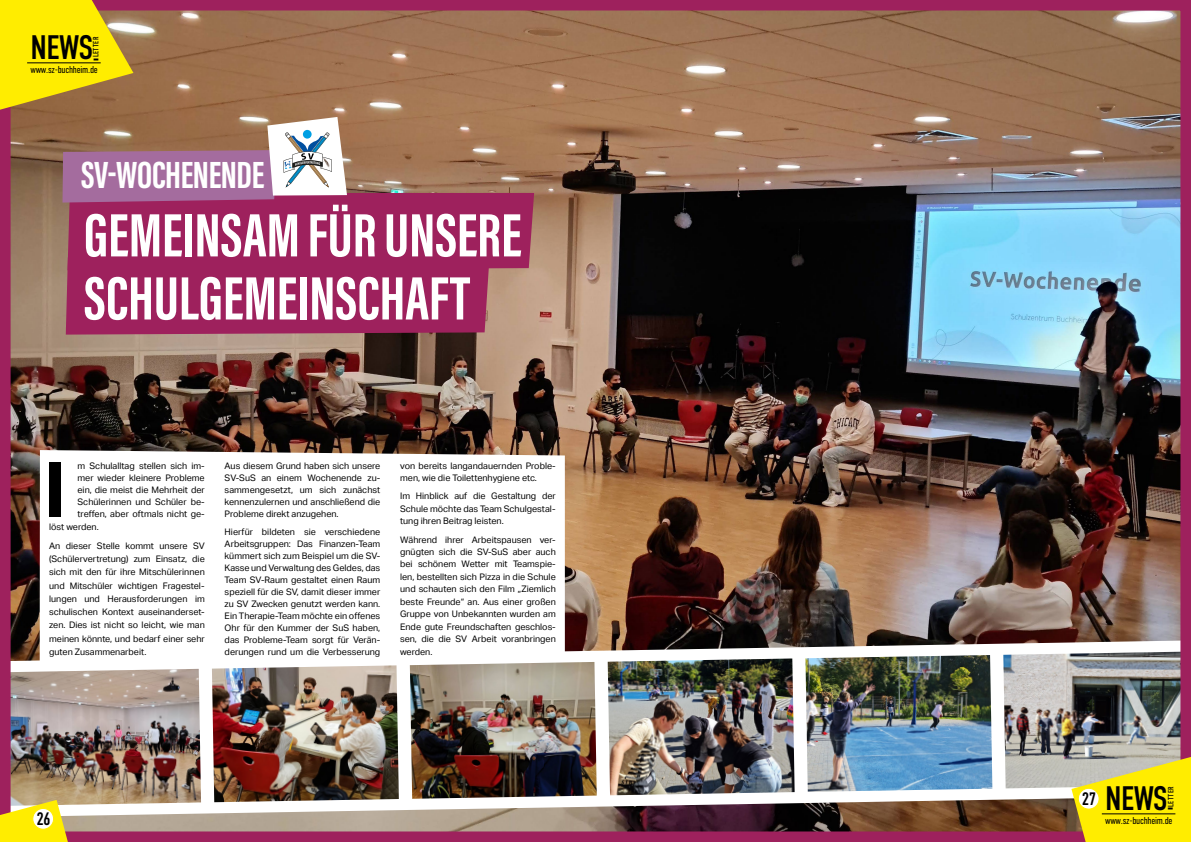
<style>
.page{position:relative;width:1191px;height:842px;background:#fff}
.page>*{position:absolute;margin:0;border:0;box-sizing:border-box;transform-origin:0 0}
.t1{font:700 76.2px "Aktiv Grotesk";color:#000}
.t2{font:700 63px/63.1px "Acumin Pro Extra Cond";color:#fff}
.t3{font:700 39px "Acumin Pro Extra Cond";letter-spacing:-.01em;color:#fff}
.t4{font:34px "DIN Condensed";letter-spacing:-.015em;color:#000}
.t5{font:18px "DIN Condensed";color:#000}
.t6{font:300 10px "DIN Condensed";letter-spacing:-.025em;color:#000}
.t7{font:9px/12px "Aktiv Grotesk";color:#000;text-align:justify}
.t8{font:7.7px "DIN Condensed";letter-spacing:.05em;color:#000}
</style>
<div class="page">
<img style="left:0;top:0;width:1191px;height:842px">
<svg style="left:62px;top:117px;width:472px;height:218px;background:#a34a6a"></svg>
<svg style="left:40px;top:450px;width:525px;height:211px"></svg>
<svg style="left:1071px;top:755px;width:120px;height:87px;background:#eada30"></svg>
<svg style="left:0;top:0;width:133px;height:110px;background:#e3c917"></svg>
<svg style="left:0;top:800px;width:85px;height:42px"></svg>
<hr style="left:27px;top:62px;width:74px;height:1px;background:#000">
<hr style="left:1101px;top:813px;width:74px;height:1px;background:#000">
<h3 class="t4" style="left:30px;top:29px;width:70px">NEWS<sub>-</sub></h3>
<p class="t8" style="left:92px;top:57px;width:22px;rotate:-90deg">LETTER</p>
<p class="t6" style="left:30px;top:64px;width:69px">www.sz-buchheim.de</p>
<h3 class="t3" style="left:81px;top:151px;width:185px">SV-WOCHENENDE</h3>
<h2 class="t2" style="left:84px;top:203px;width:439px">GEMEINSAM FÜR UNSERE<br>SCHULGEMEINSCHAFT</h2>
<h1 class="t1" style="left:44px;top:446px;width:24px">I</h1>
<p class="t7" style="left:77px;top:460px;width:129px">m Schulalltag stellen sich im&shy;mer wieder kleinere Probleme ein, die meist die Mehrheit der Schülerinnen und Schüler be&shy;treffen, aber oftmals nicht ge-</p>
<p class="t7" style="left:49px;top:518px;width:157px;line-height:18.9px">löst werden.<br>An dieser Stelle kommt unsere SV</p>
<p class="t7" style="left:49px;top:552px;width:157px;line-height:13.2px">(Schülervertretung) zum Einsatz, die sich mit den für ihre Mitschülerinnen und Mitschüler wichtigen Fragestel&shy;lungen und Herausforderungen im schulischen Kontext auseinanderset&shy;zen. Dies ist nicht so leicht, wie man meinen könnte, und bedarf einer sehr guten Zusammenarbeit.</p>
<p class="t7" style="left:225px;top:460px;width:157px">Aus diesem Grund haben sich unsere SV-SuS an einem Wochenende zu&shy;sammengesetzt, um sich zunächst kennenzulernen und anschließend die Probleme direkt anzugehen.</p>
<p class="t7" style="left:225px;top:525px;width:157px">Hierfür bildeten sie verschiedene Arbeitsgruppen: Das Finanzen-Team kümmert sich zum Beispiel um die SV-Kasse und Verwaltung des Geldes, das Team SV-Raum gestaltet einen Raum speziell für die SV, damit dieser immer zu SV Zwecken genutzt werden kann.<br>Ein Therapie-Team möchte ein offenes Ohr für den Kummer der SuS haben, das Probleme-Team sorgt für Verän&shy;derungen rund um die Verbesserung</p>
<p class="t7" style="left:400px;top:459px;width:157px;line-height:12.5px">von bereits langandauernden Proble&shy;men, wie die Toilettenhygiene etc.</p>
<p class="t7" style="left:400px;top:490px;width:157px;line-height:12.5px">Im Hinblick auf die Gestaltung der Schule möchte das Team Schulgestal&shy;tung ihren Beitrag leisten.</p>
<p class="t7" style="left:400px;top:533px;width:157px;line-height:12.5px">Während ihrer Arbeitspausen ver&shy;gnügten sich die SV-SuS aber auch bei schönem Wetter mit Teamspie&shy;len, bestellten sich Pizza in die Schule und schauten sich den Film „Ziemlich beste Freunde“ an. Aus einer großen Gruppe von Unbekannten wurden am Ende gute Freundschaften geschlos&shy;sen, die die SV Arbeit voranbringen werden.</p>
<h3 class="t5" style="left:36px;top:809px;width:16px">26</h3>
<h3 class="t5" style="left:1082px;top:789px;width:16px">27</h3>
<h3 class="t4" style="left:1105px;top:780px;width:70px">NEWS<sub>-</sub></h3>
<p class="t8" style="left:1166px;top:807px;width:22px;rotate:-90deg">LETTER</p>
<p class="t6" style="left:1105px;top:814px;width:69px">www.sz-buchheim.de</p>
</div>
